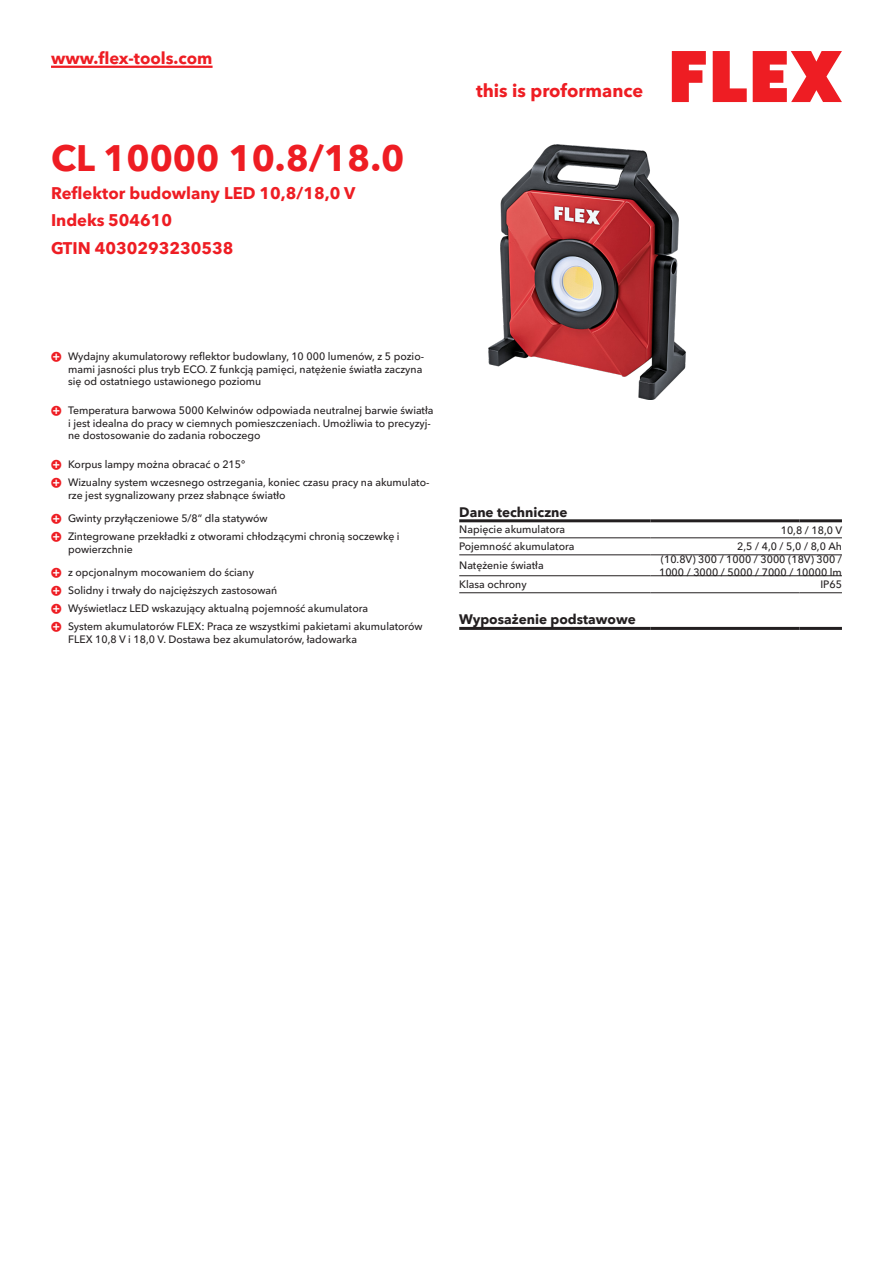
<style>
.page{position:relative;width:893px;height:1263px;background:#fff}
.page>*{position:absolute;margin:0;border:0;box-sizing:border-box;transform-origin:0 0}
.CB_AF_Product-name{font:700 36px "Avenir Next W1 G";color:#ee1d23}
.t1{font:700 18px "Avenir Next W1 G";color:#ee1d23}
.CB_AF_Product-short{font:700 16.5px "Avenir Next W1 G";color:#ee1d23}
.CB_AF_Order-number{font:700 16.5px "Avenir Next W1 G";color:#ee1d23}
.CB_AF_Table-headline{font:700 13.5px "Avenir Next W1 G";color:#231f20}
.CB_AF_Table-specific{font:500 10.5px/12.6px "Avenir Next W1 G";color:#231f20}
</style>
<div class="page">
<svg style="left:672px;top:51px;width:34px;height:51px"></svg>
<svg style="left:713px;top:51px;width:34px;height:51px"></svg>
<svg style="left:753px;top:51px;width:89px;height:51px"></svg>
<hr style="left:51px;top:66px;width:162px;height:2px;background:#ee1d23">
<img style="left:488px;top:144px;width:198px;height:255px">
<hr style="left:459px;top:538px;width:192px;height:1px;background:#231f20">
<hr style="left:651px;top:538px;width:148px;height:1px;background:#231f20">
<hr style="left:799px;top:538px;width:43px;height:1px;background:#231f20">
<hr style="left:459px;top:555px;width:192px;height:1px;background:#231f20">
<hr style="left:651px;top:555px;width:148px;height:1px;background:#231f20">
<hr style="left:799px;top:555px;width:43px;height:1px;background:#231f20">
<hr style="left:459px;top:575px;width:192px;height:1px;background:#231f20">
<hr style="left:651px;top:575px;width:148px;height:1px;background:#231f20">
<hr style="left:799px;top:575px;width:43px;height:1px;background:#231f20">
<hr style="left:459px;top:592px;width:192px;height:1px;background:#231f20">
<hr style="left:651px;top:592px;width:148px;height:1px;background:#231f20">
<hr style="left:799px;top:592px;width:43px;height:1px;background:#231f20">
<hr style="left:459px;top:519px;width:192px;height:3px;background:#231f20">
<hr style="left:651px;top:519px;width:148px;height:3px;background:#231f20">
<hr style="left:799px;top:519px;width:43px;height:3px;background:#231f20">
<hr style="left:459px;top:627px;width:192px;height:3px;background:#231f20">
<hr style="left:651px;top:627px;width:148px;height:3px;background:#231f20">
<hr style="left:799px;top:627px;width:43px;height:3px;background:#231f20">
<h3 class="CB_AF_Product-short" style="left:51px;top:45px;width:163px">www.flex-tools.com</h3>
<p class="CB_AF_Product-name" style="left:51px;top:130px;width:355px">CL 10000 10.8/18.0</p>
<p class="CB_AF_Product-short" style="left:51px;top:180px;width:306px">Reflektor budowlany LED 10,8/18,0 V</p>
<p class="CB_AF_Order-number" style="left:51px;top:207px;width:123px">Indeks 504610</p>
<p class="CB_AF_Order-number" style="left:51px;top:235px;width:184px">GTIN 4030293230538</p>
<h2 class="t1" style="left:476px;top:77px;width:169px">this is proformance</h2>
<p class="CB_AF_Table-specific" style="left:68px;top:349px;width:358px">Wydajny akumulatorowy reflektor budowlany, 10 000 lumenów, z 5 pozio&shy;mami jasności plus tryb ECO. Z funkcją pamięci, natężenie światła zaczyna się od ostatniego ustawionego poziomu</p>
<p class="CB_AF_Table-specific" style="left:68px;top:403px;width:367px">Temperatura barwowa 5000 Kelwinów odpowiada neutralnej barwie światła i jest idealna do pracy w ciemnych pomieszczeniach. Umożliwia to precyzyj&shy;ne dostosowanie do zadania roboczego</p>
<p class="CB_AF_Table-specific" style="left:68px;top:457px;width:179px">Korpus lampy można obracać o 215°</p>
<p class="CB_AF_Table-specific" style="left:68px;top:475px;width:363px">Wizualny system wczesnego ostrzegania, koniec czasu pracy na akumulato&shy;rze jest sygnalizowany przez słabnące światło</p>
<p class="CB_AF_Table-specific" style="left:68px;top:511px;width:201px">Gwinty przyłączeniowe 5/8” dla statywów</p>
<p class="CB_AF_Table-specific" style="left:68px;top:529px;width:333px">Zintegrowane przekładki z otworami chłodzącymi chronią soczewkę i powierzchnie</p>
<p class="CB_AF_Table-specific" style="left:68px;top:565px;width:187px">z opcjonalnym mocowaniem do ściany</p>
<p class="CB_AF_Table-specific" style="left:68px;top:583px;width:211px">Solidny i trwały do najcięższych zastosowań</p>
<p class="CB_AF_Table-specific" style="left:68px;top:601px;width:302px">Wyświetlacz LED wskazujący aktualną pojemność akumulatora</p>
<p class="CB_AF_Table-specific" style="left:68px;top:619px;width:356px">System akumulatorów FLEX: Praca ze wszystkimi pakietami akumulatorów<br>FLEX 10,8 V i 18,0 V. Dostawa bez akumulatorów, ładowarka</p>
<p class="CB_AF_Table-headline" style="left:459px;top:501px;width:110px">Dane techniczne</p>
<p class="CB_AF_Table-specific" style="left:459px;top:522px;width:107px">Napięcie akumulatora</p>
<p class="CB_AF_Table-specific" style="left:781px;top:523px;width:63px">10,8 / 18,0 V</p>
<p class="CB_AF_Table-specific" style="left:459px;top:539px;width:117px">Pojemność akumulatora</p>
<p class="CB_AF_Table-specific" style="left:737px;top:539px;width:106px">2,5 / 4,0 / 5,0 / 8,0 Ah</p>
<p class="CB_AF_Table-specific" style="left:459px;top:558px;width:86px">Natężenie światła</p>
<p class="CB_AF_Table-specific" style="left:659px;top:552px;width:184px">(10.8V) 300 / 1000 / 3000 (18V) 300 /<br>1000 / 3000 / 5000 / 7000 / 10000 lm</p>
<p class="CB_AF_Table-specific" style="left:459px;top:577px;width:69px">Klasa ochrony</p>
<p class="CB_AF_Table-specific" style="left:820px;top:577px;width:23px">IP65</p>
<p class="CB_AF_Table-headline" style="left:459px;top:608px;width:178px">Wyposażenie podstawowe</p>
</div>
